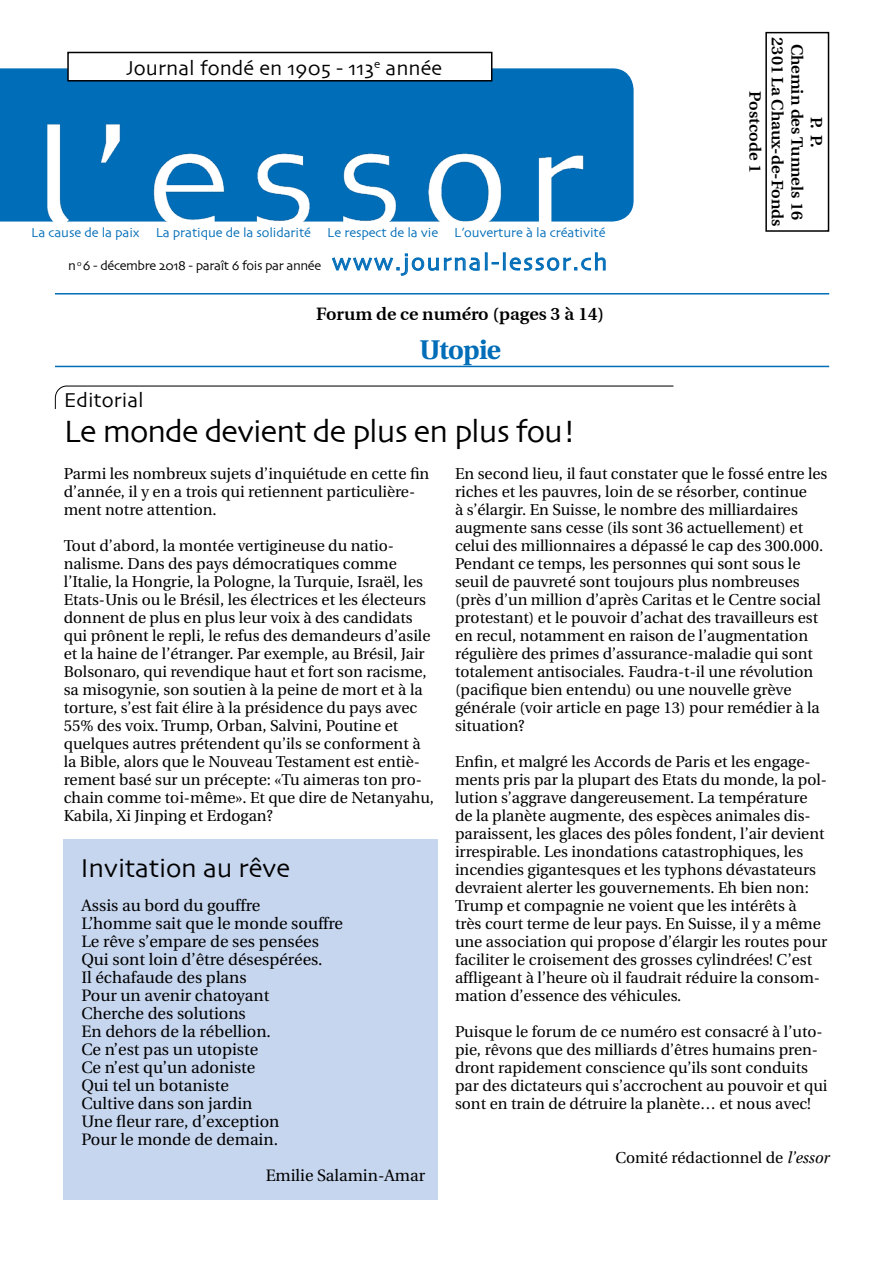
<style>
.page{position:relative;width:893px;height:1263px;background:#fff}
.page>*{position:absolute;margin:0;border:0;box-sizing:border-box;transform-origin:0 0}
.t1{font:32.25px "Skia";letter-spacing:-.03em;color:#000}
.t2{font:27px "Skia";letter-spacing:-.01em;color:#000}
.t3{font:700 27px "Utopia";letter-spacing:-.03em;color:#006db8}
.t4{font:24px "Skia";letter-spacing:.075em;color:#006db8}
.t5{font:21px "Skia";color:#000}
.t6{font:600 18px "Utopia";color:#000}
.t7{font:16.5px/18px "Utopia";color:#000}
.t8{font:600 16.5px/19.5px "Utopia";color:#000;text-align:center}
.t9{font:15.75px/18px "Utopia";color:#000}
.t10{font:13.5px "Skia";letter-spacing:-.01em;color:#006db8}
.t11{font:13.5px "Skia";letter-spacing:-.03em;color:#000}
.s1{font-style:italic}
</style>
<div class="page">
<div style="left:0;top:68px;width:634px;height:154px;background:#006db8"></div>
<div style="left:68px;top:52px;width:424px;height:29px;background:#fff"></div>
<div style="left:67px;top:52px;width:425px;height:30px;border:2px solid #000"></div>
<div style="left:765px;top:32px;width:64px;height:200px;border:2px solid #000"></div>
<svg style="left:55px;top:386px;width:618px;height:22px"></svg>
<svg style="left:332px;top:252px;width:274px;height:24px"></svg>
<hr style="left:55px;top:366px;width:774px;height:1px;background:#006db8">
<hr style="left:55px;top:293px;width:774px;height:1px;background:#006db8">
<div style="left:64px;top:839px;width:374px;height:360px;background:#c7d6ef"></div>
<img style="left:35px;top:114px;width:558px;height:108px">
<h3 class="t5" style="left:126px;top:56px;width:318px">Journal fondé en 1905 - 113<sup>e</sup> année</h3>
<p class="t10" style="left:31px;top:225px;width:576px">La cause de la paix La pratique de la solidarité Le respect de la vie L’ouverture à la créativité</p>
<h3 class="t4" style="left:332px;top:248px;width:277px">www.journal-lessor.ch</h3>
<p class="t6" style="left:316px;top:304px;width:290px">Forum de ce numéro (pages 3 à 14)</p>
<h2 class="t3" style="left:420px;top:335px;width:83px">Utopie</h2>
<p class="t11" style="left:68px;top:257px;width:255px">n <sup>o</sup> 6 - décembre 2018 - paraît 6 fois par année</p>
<h3 class="t5" style="left:64px;top:387px;width:82px">Editorial</h3>
<h1 class="t1" style="left:64px;top:412px;width:515px">Le monde devient de plus en plus fou!</h1>
<p class="t8" style="left:765px;top:91px;width:83px;rotate:90deg">Postcode 1</p>
<p class="t8" style="left:826px;top:37px;width:190px;rotate:90deg">P. P.<br>Chemin des Tunnels 16<br>2301 La Chaux-de-Fonds</p>
<p class="t9" style="left:64px;top:465px;width:367px">Parmi les nombreux sujets d’inquiétude en cette fin d’année, il y en a trois qui retiennent particulière&shy;ment notre attention.</p>
<p class="t9" style="left:64px;top:537px;width:372px">Tout d’abord, la montée vertigineuse du natio&shy;nalisme. Dans des pays démocratiques comme l’Italie, la Hongrie, la Pologne, la Turquie, Israël, les Etats-Unis ou le Brésil, les électrices et les électeurs donnent de plus en plus leur voix à des candidats qui prônent le repli, le refus des demandeurs d’asile et la haine de l’étranger. Par exemple, au Brésil, Jair Bolsonaro, qui revendique haut et fort son racisme, sa misogynie, son soutien à la peine de mort et à la torture, s’est fait élire à la présidence du pays avec 55% des voix. Trump, Orban, Salvini, Poutine et quelques autres prétendent qu’ils se conforment à la Bible, alors que le Nouveau Testament est entiè&shy;rement basé sur un précepte: «Tu aimeras ton pro&shy;chain comme toi-même». Et que dire de Netanyahu, Kabila, Xi Jinping et Erdogan?</p>
<h2 class="t2" style="left:80px;top:852px;width:211px">Invitation au rêve</h2>
<p class="t7" style="left:81px;top:897px;width:263px">Assis au bord du gouffre<br>L’homme sait que le monde souffre<br>Le rêve s’empare de ses pensées<br>Qui sont loin d’être désespérées.<br>Il échafaude des plans<br>Pour un avenir chatoyant<br>Cherche des solutions<br>En dehors de la rébellion.<br>Ce n’est pas un utopiste<br>Ce n’est qu’un adoniste<br>Qui tel un botaniste<br>Cultive dans son jardin<br>Une fleur rare, d’exception<br>Pour le monde de demain.</p>
<p class="t7" style="left:266px;top:1167px;width:161px">Emilie Salamin-Amar</p>
<p class="t9" style="left:455px;top:465px;width:374px">En second lieu, il faut constater que le fossé entre les riches et les pauvres, loin de se résorber, continue<br>à s’élargir. En Suisse, le nombre des milliardaires augmente sans cesse (ils sont 36 actuellement) et celui des millionnaires a dépassé le cap des 300.000.<br>Pendant ce temps, les personnes qui sont sous le seuil de pauvreté sont toujours plus nombreuses (près d’un million d’après Caritas et le Centre social protestant) et le pouvoir d’achat des travailleurs est en recul, notamment en raison de l’augmentation régulière des primes d’assurance-maladie qui sont totalement antisociales. Faudra-t-il une révolution (pacifique bien entendu) ou une nouvelle grève générale (voir article en page 13) pour remédier à la situation?</p>
<p class="t9" style="left:455px;top:753px;width:374px">Enfin, et malgré les Accords de Paris et les engage&shy;ments pris par la plupart des Etats du monde, la pol&shy;lution s’aggrave dangereusement. La température de la planète augmente, des espèces animales dis&shy;paraissent, les glaces des pôles fondent, l’air devient irrespirable. Les inondations catastrophiques, les incendies gigantesques et les typhons dévastateurs devraient alerter les gouvernements. Eh bien non:<br>Trump et compagnie ne voient que les intérêts à<br>très court terme de leur pays. En Suisse, il y a même une association qui propose d’élargir les routes pour faciliter le croisement des grosses cylindrées! C’est affligeant à l’heure où il faudrait réduire la consom&shy;mation d’essence des véhicules.</p>
<p class="t9" style="left:455px;top:1023px;width:374px">Puisque le forum de ce numéro est consacré à l’uto&shy;pie, rêvons que des milliards d’êtres humains pren&shy;dront rapidement conscience qu’ils sont conduits par des dictateurs qui s’accrochent au pouvoir et qui sont en train de détruire la planète… et nous avec!</p>
<p class="t9" style="left:616px;top:1149px;width:215px">Comité rédactionnel de <span class="s1">l’essor</span></p>
</div>
